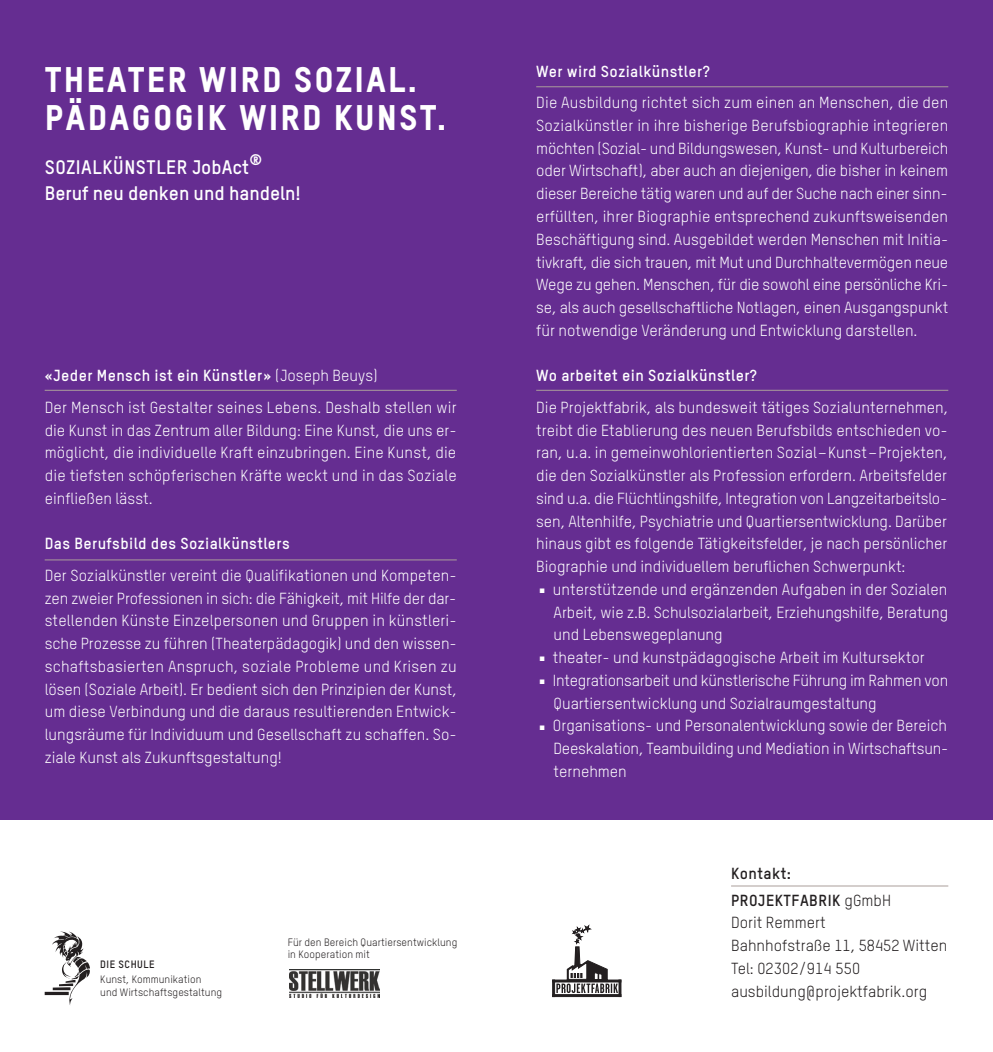
<style>
.page{position:relative;width:993px;height:1052px;background:#fff}
.page>*{position:absolute;margin:0;border:0;box-sizing:border-box;transform-origin:0 0}
.t1{font:49px "TSTARPRO";color:#fff}
.t2{font:35px/38.5px "TSTARPRO Headline";letter-spacing:.06em;color:#fff}
.t3{font:700 19.25px "TSTARPRO";color:#fff}
.t4{font:700 19.25px "TSTARPRO";letter-spacing:.03em;color:#fff}
.t5{font:15.75px/22.8px "TSTARPRO";color:#fff;text-align:justify}
.t6{font:700 15.75px "TSTARPRO";letter-spacing:.025em;color:#fff}
.t7{font:15.75px "TSTARPRO";color:#231f20}
.t8{font:700 15.75px "TSTARPRO";letter-spacing:.03em;color:#231f20}
.bold{font:10.5px "TSTARPRO";letter-spacing:.005em;color:#231f20}
.bold-2{font:700 10.5px "TSTARPRO";letter-spacing:.05em;color:#231f20}
.s1{font-weight:400}
</style>
<div class="page">
<div style="left:0;top:0;width:992px;height:819px;background:#652d91"></div>
<hr style="left:45px;top:390px;width:411px;height:1px;background:#ab9e9b">
<hr style="left:45px;top:559px;width:411px;height:1px;background:#ab9e9b">
<hr style="left:730px;top:885px;width:217px;height:1px;background:#ab9e9b">
<hr style="left:536px;top:86px;width:411px;height:1px;background:#ab9e9b">
<svg style="left:552px;top:925px;width:69px;height:71px"></svg>
<img style="left:289px;top:969px;width:90px;height:28px">
<hr style="left:45px;top:992px;width:24px;height:3px;background:#231f20">
<svg style="left:52px;top:931px;width:38px;height:74px"></svg>
<hr style="left:536px;top:390px;width:411px;height:1px;background:#ab9e9b">
<p class="t2" style="left:45px;top:59px;width:403px">THEATER WIRD SOZIAL.<br>PÄDAGOGIK WIRD KUNST.</p>
<p class="t4" style="left:45px;top:155px;width:206px">SOZIALKÜNSTLER JobAct</p>
<p class="t6" style="left:249px;top:150px;width:15px">®</p>
<p class="t3" style="left:45px;top:181px;width:257px">Beruf neu denken und handeln!</p>
<p class="t6" style="left:45px;top:366px;width:334px">«Jeder Mensch ist ein Künstler» <span class="s1">(Joseph Beuys)</span></p>
<p class="t5" style="left:45px;top:395px;width:413px">Der Mensch ist Gestalter seines Lebens. Deshalb stellen wir die Kunst in das Zentrum aller Bildung: Eine Kunst, die uns er-</p>
<p class="t5" style="left:45px;top:441px;width:413px">möglicht, die individuelle Kraft einzubringen. Eine Kunst, die die tiefsten schöpferischen Kräfte weckt und in das Soziale einfließen lässt.</p>
<p class="t6" style="left:45px;top:534px;width:246px">Das Berufsbild des Sozialkünstlers</p>
<p class="t5" style="left:45px;top:563px;width:413px">Der Sozialkünstler vereint die Qualifikationen und Kompeten-</p>
<p class="t5" style="left:45px;top:586px;width:413px">zen zweier Professionen in sich: die Fähigkeit, mit Hilfe der dar-</p>
<p class="t5" style="left:45px;top:609px;width:413px">stellenden Künste Einzelpersonen und Gruppen in künstleri-</p>
<p class="t5" style="left:45px;top:632px;width:413px">sche Prozesse zu führen (Theaterpädagogik) und den wissen-</p>
<p class="t5" style="left:45px;top:654px;width:413px">schaftsbasierten Anspruch, soziale Probleme und Krisen zu</p>
<p class="t5" style="left:45px;top:677px;width:413px">lösen (Soziale Arbeit). Er bedient sich den Prinzipien der Kunst,</p>
<p class="t5" style="left:45px;top:700px;width:413px">um diese Verbindung und die daraus resultierenden Entwick&shy;lungsräume für Individuum und Gesellschaft zu schaffen. So-</p>
<p class="t5" style="left:45px;top:745px;width:238px">ziale Kunst als Zukunftsgestaltung!</p>
<p class="bold-2" style="left:100px;top:957px;width:56px">DIE SCHULE</p>
<p class="bold" style="left:100px;top:973px;width:103px">Kunst, Kommunikation</p>
<p class="bold" style="left:100px;top:986px;width:123px">und Wirtschaftsgestaltung</p>
<p class="bold" style="left:288px;top:935px;width:171px">Für den Bereich Quartiersentwicklung</p>
<p class="bold" style="left:288px;top:948px;width:84px">in Kooperation mit</p>
<p class="t6" style="left:536px;top:61px;width:175px">Wer wird Sozialkünstler?</p>
<p class="t5" style="left:536px;top:91px;width:413px">Die Ausbildung richtet sich zum einen an Menschen, die den Sozialkünstler in ihre bisherige Berufsbiographie integrieren möchten (Sozial- und Bildungswesen, Kunst- und Kulturbereich</p>
<p class="t5" style="left:536px;top:159px;width:413px">oder Wirtschaft), aber auch an diejenigen, die bisher in keinem</p>
<p class="t5" style="left:536px;top:182px;width:413px">dieser Bereiche tätig waren und auf der Suche nach einer sinn-</p>
<p class="t5" style="left:536px;top:205px;width:413px">erfüllten, ihrer Biographie entsprechend zukunftsweisenden</p>
<p class="t5" style="left:536px;top:228px;width:413px">Beschäftigung sind. Ausgebildet werden Menschen mit Initia-</p>
<p class="t5" style="left:536px;top:250px;width:413px">tivkraft, die sich trauen, mit Mut und Durchhaltevermögen neue</p>
<p class="t5" style="left:536px;top:273px;width:413px">Wege zu gehen. Menschen, für die sowohl eine persönliche Kri-</p>
<p class="t5" style="left:536px;top:296px;width:413px">se, als auch gesellschaftliche Notlagen, einen Ausgangspunkt</p>
<p class="t5" style="left:536px;top:319px;width:383px">für notwendige Veränderung und Entwicklung darstellen.</p>
<p class="t6" style="left:536px;top:366px;width:222px">Wo arbeitet ein Sozialkünstler?</p>
<p class="t5" style="left:536px;top:396px;width:413px">Die Projektfabrik, als bundesweit tätiges Sozialunternehmen, treibt die Etablierung des neuen Berufsbilds entschieden vo&shy;ran, u.a. in gemeinwohlorientierten Sozial–Kunst–Projekten, die den Sozialkünstler als Profession erfordern. Arbeitsfelder sind u.a. die Flüchtlingshilfe, Integration von Langzeitarbeitslo-</p>
<p class="t5" style="left:536px;top:509px;width:412px">sen, Altenhilfe, Psychiatrie und Quartiersentwicklung. Darüber hinaus gibt es folgende Tätigkeitsfelder, je nach persönlicher Biographie und individuellem beruflichen Schwerpunkt:</p>
<p class="t1" style="left:536px;top:546px;width:14px">.</p>
<p class="t5" style="left:552px;top:578px;width:396px">unterstützende und ergänzenden Aufgaben in der Sozialen</p>
<p class="t5" style="left:553px;top:600px;width:396px">Arbeit, wie z.B. Schulsozialarbeit, Erziehungshilfe, Beratung</p>
<p class="t5" style="left:553px;top:623px;width:170px">und Lebenswegeplanung</p>
<p class="t1" style="left:536px;top:614px;width:14px">.</p>
<p class="t5" style="left:552px;top:646px;width:373px">theater- und kunstpädagogische Arbeit im Kultursektor</p>
<p class="t1" style="left:536px;top:637px;width:14px">.</p>
<p class="t5" style="left:552px;top:669px;width:397px">Integrationsarbeit und künstlerische Führung im Rahmen von</p>
<p class="t5" style="left:553px;top:691px;width:324px">Quartiersentwicklung und Sozialraumgestaltung</p>
<p class="t1" style="left:536px;top:682px;width:14px">.</p>
<p class="t5" style="left:552px;top:714px;width:395px">Organisations- und Personalentwicklung sowie der Bereich</p>
<p class="t5" style="left:553px;top:737px;width:396px">Deeskalation, Teambuilding und Mediation in Wirtschaftsun-</p>
<p class="t5" style="left:553px;top:760px;width:75px">ternehmen</p>
<p class="t8" style="left:730px;top:864px;width:61px">Kontakt:</p>
<p class="t8" style="left:730px;top:890px;width:161px">PROJEKTFABRIK <span class="s1">gGmbH</span></p>
<p class="t7" style="left:730px;top:913px;width:96px">Dorit Remmert</p>
<p class="t7" style="left:730px;top:936px;width:218px">Bahnhofstraße 11, 58452 Witten</p>
<p class="t7" style="left:730px;top:959px;width:130px">Tel: 02302/914 550</p>
<p class="t7" style="left:730px;top:981px;width:197px">ausbildung@projektfabrik.org</p>
</div>
